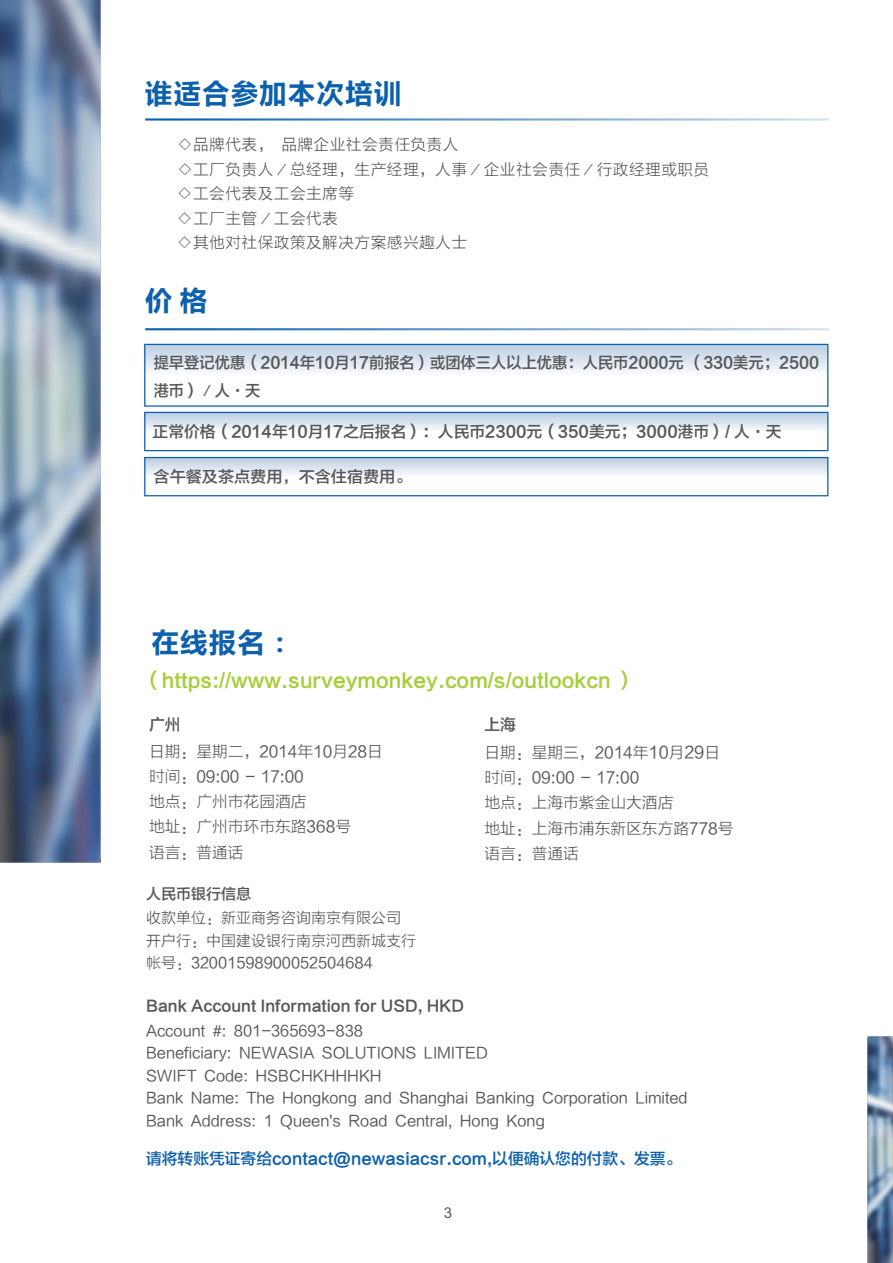
<style>
.page{position:relative;width:893px;height:1263px;background:#fff}
.page>*{position:absolute;margin:0;border:0;box-sizing:border-box;transform-origin:0 0}
.t1{font:700 27px "Microsoft Ya Hei";letter-spacing:.06em;color:#0d60ab}
.t2{font:19.35px "FZLTZHK GBK1 0";color:#a6ce39}
.t3{font:15.75px/25.2px "FZLTXHKM";color:#57585a}
.t4{font:15.75px/27.9px "FZLTZHK GBK1 0";color:#57585a}
.t5{font:15.75px/24.5px "FZLTXHKM";letter-spacing:.025em;color:#57585a}
.t6{font:15.75px "FZLTZHK GBK1 0";color:#0d60ab}
.t7{font:15px/22.5px "FZLTXHKM";color:#57585a}
.t8{font:15px "FZLTZHK GBK1 0";color:#57585a}
.t9{font:15px "Arial";color:#57585a}
.s1{font-size:16.5px}
</style>
<div class="page">
<img style="left:0;top:0;width:101px;height:863px">
<hr style="left:145px;top:118px;width:684px;height:3px;background:#0d60ab">
<hr style="left:145px;top:328px;width:684px;height:2px;background:#0d60ab">
<svg style="left:146px;top:346px;width:680px;height:26px;background:#d8e3ee"></svg>
<div style="left:144px;top:344px;width:684px;height:63px;border:1px solid #0d60ab"></div>
<svg style="left:146px;top:414px;width:680px;height:16px;background:#d9e3ef"></svg>
<div style="left:144px;top:412px;width:684px;height:39px;border:1px solid #0d60ab"></div>
<svg style="left:146px;top:459px;width:680px;height:16px;background:#d9e3ee"></svg>
<div style="left:144px;top:457px;width:684px;height:39px;border:1px solid #0d60ab"></div>
<img style="left:868px;top:1036px;width:25px;height:227px">
<h1 class="t1" style="left:145px;top:81px;width:257px">谁适合参加本次培训</h1>
<p class="t5" style="left:177px;top:133px;width:534px">◇品牌代表， 品牌企业社会责任负责人<br>◇工厂负责人／总经理，生产经理，人事／企业社会责任／行政经理或职员◇工会代表及工会主席等<br>◇工厂主管／工会代表<br>◇其他对社保政策及解决方案感兴趣人士</p>
<h1 class="t1" style="left:145px;top:288px;width:64px">价 格</h1>
<p class="t4" style="left:154px;top:349px;width:667px">提早登记优惠（2014年10月17前报名）或团体三人以上优惠：人民币2000元 （330美元；2500港币）／人·天</p>
<p class="t4" style="left:153px;top:418px;width:630px">正常价格（2014年10月17之后报名）：人民币2300元（350美元；3000港币）/ 人·天</p>
<p class="t4" style="left:154px;top:463px;width:259px">含午餐及茶点费用，不含住宿费用。</p>
<h1 class="t1" style="left:152px;top:630px;width:143px">在线报名：</h1>
<p class="t2" style="left:143px;top:670px;width:494px">（https://www.surveymonkey.com/s/outlookcn ）</p>
<p class="t4" style="left:149px;top:711px;width:33px">广州</p>
<p class="t3" style="left:149px;top:739px;width:235px">日期：星期二，2014年10月28日时间：09:00 - 17:00<br>地点：广州市花园酒店<br>地址：广州市环市东路368号<br>语言：普通话</p>
<p class="t4" style="left:484px;top:711px;width:33px">上海</p>
<p class="t3" style="left:484px;top:740px;width:251px">日期：星期三，2014年<span class="s1">10</span>月<span class="s1">29</span>日时间：09:00 - 17:00<br>地点：上海市紫金山大酒店<br>地址：上海市浦东新区东方路778号语言：普通话</p>
<p class="t8" style="left:146px;top:886px;width:106px">人民币银行信息</p>
<p class="t7" style="left:146px;top:907px;width:271px">收款单位：新亚商务咨询南京有限公司开户行：中国建设银行南京河西新城支行帐号：32001598900052504684</p>
<p class="t8" style="left:146px;top:998px;width:320px">Bank Account Information for USD, HKD</p>
<p class="t7" style="left:146px;top:1019px;width:543px">Account #: 801-365693-838<br>Beneficiary: NEWASIA SOLUTIONS LIMITED<br>SWIFT Code: HSBCHKHHHKH<br>Bank Name: The Hongkong and Shanghai Banking Corporation Limited Bank Address: 1 Queen's Road Central, Hong Kong</p>
<p class="t6" style="left:146px;top:1150px;width:537px">请将转账凭证寄给contact@newasiacsr.com,以便确认您的付款、发票。</p>
<p class="t9" style="left:444px;top:1206px;width:10px">3</p>
</div>
